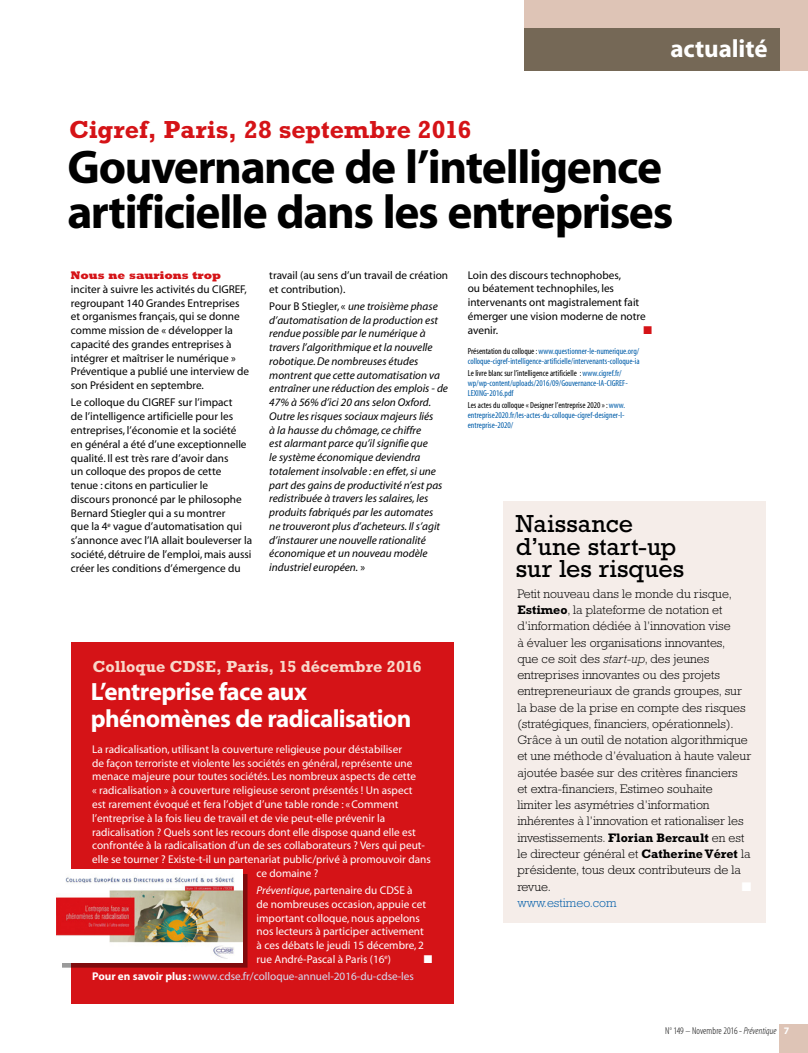
<style>
.page{position:relative;width:808px;height:1053px;background:#fff}
.page>*{position:absolute;margin:0;border:0;box-sizing:border-box;transform-origin:0 0}
.t1{font:47.5px/45px "Myriad MM 700 600";letter-spacing:-.03em;color:#000}
.t2{font:25px/27.5px "Myriad MM 700 600";letter-spacing:-.025em;color:#fff}
.t3{font:25px/22.5px "Rockwell";color:#000}
.t4{font:700 25px "Rockwell";color:#d51317}
.t5{font:25px "Myriad MM 700 600";letter-spacing:-.005em;color:#fff}
.t6{font:700 16.25px "Rockwell";letter-spacing:.005em;color:#f8d8ca}
.t7{font:300 12.5px/16.2px "Rockwell";color:#000}
.t8{font:300 12.5px "Rockwell";color:#005da9}
.t9{font:12.5px "Zapf Dingbats ITC";color:#fff}
.t10{font:11.25px/13.8px "Myriad MM 400 600";color:#000}
.t11{font:11.25px/13.8px "Myriad MM 400 600";color:#fff}
.t12{font:11.25px/13.8px "Myriad MM It 400 600";color:#000}
.t13{font:11.25px "Myriad MM 400 600";color:#d3daf0}
.t14{font:800 11.25px "Rockwell";color:#d51317}
.t15{font:11.25px "Zapf Dingbats ITC";color:#d51317}
.t16{font:11.25px "Zapf Dingbats ITC";color:#fff}
.t17{font:10px "Myriad MM 215 300";letter-spacing:.01em;color:#000}
.t18{font:8.75px/10px "Myriad MM 400 300";color:#005da9}
.s1{font-family:"Myriad MM 400 600"}
.s2{font-family:"Myriad MM It 400 600"}
.s3{font-family:"Myriad MM 700 600";color:#fff}
.s4{color:#000}
.s5{font-weight:700}
.s6{font-style:italic}
.s7{font-family:"Myriad MM It 215 300"}
</style>
<div class="page">
<div style="left:71px;top:641px;width:383px;height:362px;background:#d51317"></div>
<div style="left:503px;top:501px;width:262px;height:421px;background:#f5ede9"></div>
<div style="left:62px;top:874px;width:186px;height:93px;background:#000;opacity:.4"></div>
<img style="left:57px;top:869px;width:185px;height:93px">
<div style="left:524px;top:0;width:284px;height:71px;background:#dec4b6"></div>
<div style="left:524px;top:28px;width:256px;height:43px;background:#756856"></div>
<div style="left:780px;top:1024px;width:28px;height:28px;background:#dec4b6"></div>
<h2 class="t5" style="left:670px;top:37px;width:99px">actualité</h2>
<h2 class="t4" style="left:69px;top:115px;width:404px">Cigref, Paris, 28 septembre 2016</h2>
<h1 class="t1" style="left:67px;top:147px;width:607px">Gouvernance de l’intelligence artificielle dans les entreprises</h1>
<p class="t14" style="left:71px;top:268px;width:152px">Nous ne saurions trop</p>
<p class="t10" style="left:71px;top:283px;width:180px">inciter à suivre les activités du CIGREF, regroupant 140 Grandes Entreprises et organismes français, qui se donne comme mission de « développer la capacité des grandes entreprises à intégrer et maîtriser le numérique » Préventique a publié une interview de son Président en septembre.</p>
<p class="t10" style="left:71px;top:396px;width:183px">Le colloque du CIGREF sur l’impact<br>de l’intelligence artificielle pour les entreprises, l’économie et la société<br>en général a été d’une exceptionnelle qualité. Il est très rare d’avoir dans<br>un colloque des propos de cette<br>tenue : citons en particulier le<br>discours prononcé par le philosophe Bernard Stiegler qui a su montrer<br>que la 4<sup>e</sup> vague d’automatisation qui s’annonce avec l’IA allait bouleverser la société, détruire de l’emploi, mais aussi créer les conditions d’émergence du</p>
<p class="t10" style="left:269px;top:269px;width:180px">travail (au sens d’un travail de création et contribution).</p>
<p class="t12" style="left:269px;top:300px;width:180px"><span class="s1">Pour B Stiegler, «</span> une troisième phase d’automatisation de la production est rendue possible par le numérique à travers l’algorithmique et la nouvelle robotique. De nombreuses études montrent que cette automatisation va entraîner une réduction des emplois - de 47% à 56% d’ici 20 ans selon Oxford.<br>Outre les risques sociaux majeurs liés<br>à la hausse du chômage, ce chiffre<br>est alarmant parce qu’il signifie que<br>le système économique deviendra totalement insolvable : en effet, si une part des gains de productivité n’est pas redistribuée à travers les salaires, les produits fabriqués par les automates<br>ne trouveront plus d’acheteurs. Il s’agit d’instaurer une nouvelle rationalité économique et un nouveau modèle industriel européen. <span class="s1">»</span></p>
<h3 class="t6" style="left:93px;top:657px;width:330px">Colloque CDSE, Paris, 15 décembre 2016</h3>
<h2 class="t2" style="left:91px;top:678px;width:322px">L’entreprise face aux phénomènes de radicalisation</h2>
<p class="t11" style="left:92px;top:742px;width:311px">La radicalisation, utilisant la couverture religieuse pour déstabiliser</p>
<p class="t11" style="left:92px;top:756px;width:322px">de façon terroriste et violente les sociétés en général, représente une</p>
<p class="t11" style="left:92px;top:770px;width:325px">menace majeure pour toutes sociétés. Les nombreux aspects de cette</p>
<p class="t11" style="left:92px;top:784px;width:322px">« radicalisation » à couverture religieuse seront présentés ! Un aspect</p>
<p class="t11" style="left:92px;top:797px;width:308px">est rarement évoqué et fera l’objet d’une table ronde : «Comment</p>
<p class="t11" style="left:92px;top:811px;width:295px">l’entreprise à la fois lieu de travail et de vie peut-elle prévenir la</p>
<p class="t11" style="left:92px;top:825px;width:325px">radicalisation ? Quels sont les recours dont elle dispose quand elle est</p>
<p class="t11" style="left:92px;top:839px;width:334px">confrontée à la radicalisation d’un de ses collaborateurs ? Vers qui peut-</p>
<p class="t11" style="left:92px;top:852px;width:340px">elle se tourner ? Existe-t-il un partenariat public/privé à promouvoir dans</p>
<p class="t11" style="left:257px;top:866px;width:63px">ce domaine ?</p>
<p class="t11" style="left:257px;top:883px;width:171px"><span class="s2">Préventique</span>, partenaire du CDSE à de nombreuses occasion, appuie cet important colloque, nous appelons nos lecteurs à participer activement à ces débats le jeudi 15 décembre, 2 rue André-Pascal à Paris (16<sup>e</sup>)</p>
<p class="t16" style="left:424px;top:953px;width:10px">■</p>
<p class="t13" style="left:92px;top:970px;width:323px"><span class="s3">Pour en savoir plus :</span>www.cdse.fr/colloque-annuel-2016-du-cdse-les</p>
<p class="t10" style="left:468px;top:268px;width:179px">Loin des discours technophobes,<br>ou béatement technophiles, les intervenants ont magistralement fait émerger une vision moderne de notre avenir.</p>
<p class="t15" style="left:643px;top:324px;width:10px">■</p>
<p class="t18" style="left:468px;top:347px;width:173px"><span class="s4">Présentation du colloque :</span> www.questionner-le-numerique.org/ colloque-cigref-intelligence-artificielle/intervenants-colloque-ia</p>
<p class="t18" style="left:468px;top:369px;width:161px"><span class="s4">Le livre blanc sur l’intelligence artificielle :</span> www.cigref.fr/ wp/wp-content/uploads/2016/09/Gouvernance-IA-CIGREF-<br>LEXING-2016.pdf</p>
<p class="t18" style="left:468px;top:400px;width:159px;text-align:justify"><span class="s4">Les actes du colloque « Designer l’entreprise 2020» :</span> www. entreprise2020.fr/les-actes-du-colloque-cigref-designer-l&shy;entreprise-2020/</p>
<h2 class="t3" style="left:516px;top:512px;width:170px">Naissance d’une start-up sur les risques</h2>
<p class="t7" style="left:517px;top:585px;width:235px">Petit nouveau dans le monde du risque, <span class="s5">Estimeo</span>, la plateforme de notation et d’information dédiée à l’innovation vise<br>à évaluer les organisations innovantes,<br>que ce soit des <span class="s6">start-up</span>, des jeunes entreprises innovantes ou des projets entrepreneuriaux de grands groupes, sur la base de la prise en compte des risques (stratégiques, financiers, opérationnels).<br>Grâce à un outil de notation algorithmique et une méthode d’évaluation à haute valeur ajoutée basée sur des critères financiers<br>et extra-financiers, Estimeo souhaite<br>limiter les asymétries d’information inhérentes à l’innovation et rationaliser les investissements. <span class="s5">Florian Bercault</span> en est le directeur général et <span class="s5">Catherine Véret</span> la présidente, tous deux contributeurs de la revue.</p>
<p class="t9" style="left:742px;top:880px;width:11px">■</p>
<p class="t8" style="left:517px;top:895px;width:101px">www.estimeo.com</p>
<p class="t17" style="left:665px;top:1025px;width:126px">N<sup>o</sup> 149 – Novembre2016-<span class="s7">Préventique</span> <span class="s3">7</span></p>
</div>
